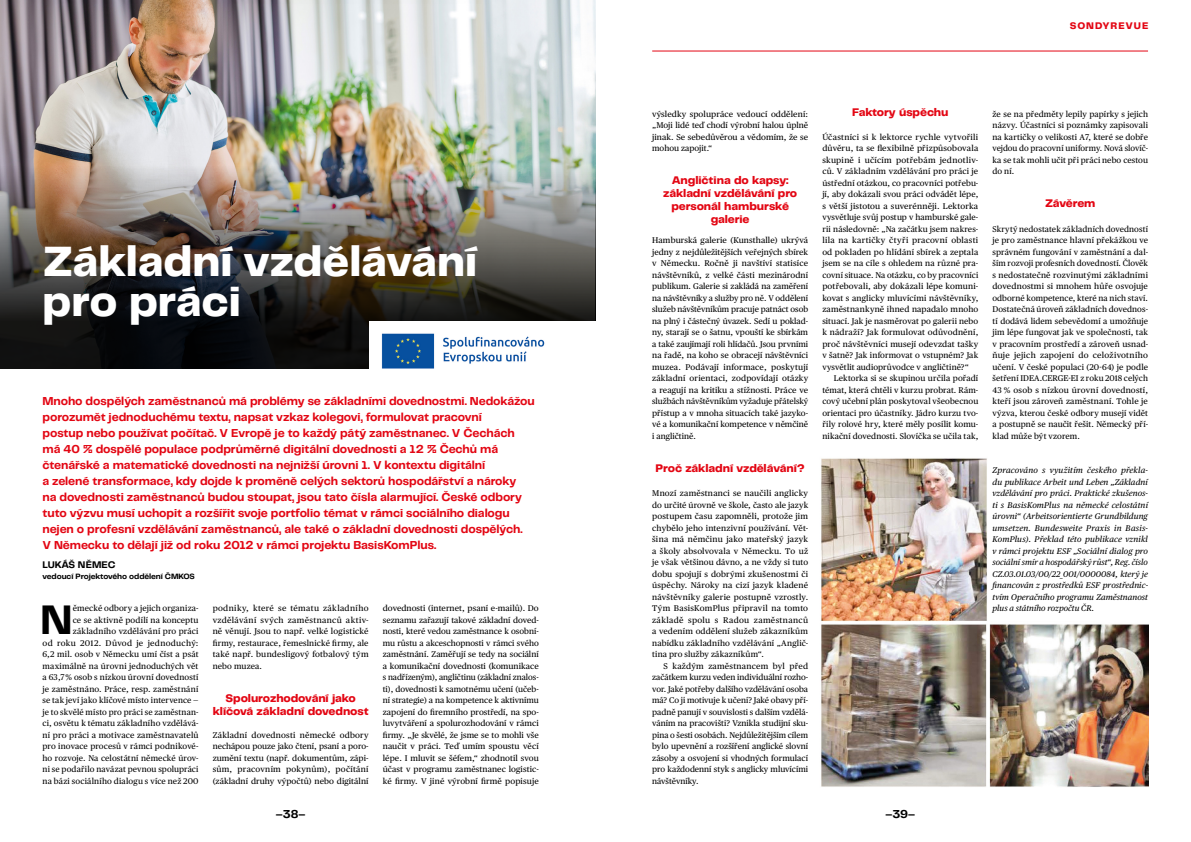
<style>
.page{position:relative;width:1191px;height:842px;background:#fff}
.page>*{position:absolute;margin:0;border:0;box-sizing:border-box;transform-origin:0 0}
.t1{font:800 44px/40px "PP Telegraf";color:#fff}
.t2{font:700 42.9px "PP Telegraf";color:#000}
.t3{font:700 12px/16px "PP Telegraf";letter-spacing:-.01em;color:#e30613}
.t4{font:700 12px "PP Telegraf";color:#000}
.t5{font:800 11.5px/13px "PP Telegraf";letter-spacing:-.01em;color:#e30613;text-align:center}
.t6{font:700 10px "PP Telegraf";letter-spacing:-.01em;color:#000}
.t7{font:800 10px "PP Telegraf";letter-spacing:.09em;color:#e30613}
.t8{font:8.3px/11.5px "Publico Text";letter-spacing:.005em;color:#000;text-align:justify}
.t9{font:italic 8.3px "Publico Text";letter-spacing:.005em;color:#000}
.t10{font:8.3px "Publico Text";letter-spacing:.04em;color:#000}
.t11{font:italic 8.3px "Publico Text";letter-spacing:.025em;color:#000}
.t12{font:700 8px "PP Telegraf";letter-spacing:-.01em;color:#000}
</style>
<div class="page">
<img style="left:0;top:0;width:595px;height:137px">
<img style="left:0;top:137px;width:595px;height:232px">
<div style="left:369px;top:321px;width:226px;height:51px;background:#fff"></div>
<img style="left:381px;top:333px;width:164px;height:36px">
<img style="left:595px;top:0;width:1px;height:369px">
<hr style="left:595px;top:137px;width:1px;height:232px;background:#000">
<hr style="left:652px;top:51px;width:496px;height:1px;background:#e30613">
<img style="left:821px;top:621px;width:327px;height:166px">
<img style="left:821px;top:458px;width:166px;height:163px">
<div style="left:595px;top:321px;width:14px;height:51px;background:#fff"></div>
<h1 class="t1" style="left:43px;top:242px;width:436px">Základní vzdělávání pro práci</h1>
<p class="t3" style="left:43px;top:393px;width:494px">Mnoho dospělých zaměstnanců má problémy se základními dovednostmi. Nedokážou porozumět jednoduchému textu, napsat vzkaz kolegovi, formulovat pracovní<br>postup nebo používat počítač. V Evropě je to každý pátý zaměstnanec. V Čechách má 40 % dospělé populace podprůměrné digitální dovednosti a 12 % Čechů má čtenářské a matematické dovednosti na nejnižší úrovni 1. V kontextu digitální<br>a zelené transformace, kdy dojde k proměně celých sektorů hospodářství a nároky<br>na dovednosti zaměstnanců budou stoupat, jsou tato čísla alarmující. České odbory tuto výzvu musí uchopit a rozšířit svoje portfolio témat v rámci sociálního dialogu nejen o profesní vzdělávání zaměstnanců, ale také o základní dovednosti dospělých.<br>V Německu to dělají již od roku 2012 v rámci projektu BasisKomPlus.</p>
<p class="t6" style="left:43px;top:558px;width:74px">LUKÁŠ NĚMEC</p>
<p class="t12" style="left:43px;top:571px;width:154px">vedoucí Projektového oddělení ČMKOS</p>
<p class="t8" style="left:43px;top:602px;width:157px;text-align:right">ěmecké odbory a jejich organiza-<br>ce se aktivně podílí na konceptu základního vzdělávání pro práci<br>od roku 2012. Důvod je jednoduchý:<br>6,2 mil. osob v Německu umí číst a psát maximálně na úrovni jednoduchých vět a 63,7 % osob s nízkou úrovní dovedností je zaměstnáno. Práce, resp. zaměstnání se tak jeví jako klíčové místo intervence — je to skvělé místo pro práci se zaměstnan&shy;ci, osvětu k tématu základního vzdělává&shy;ní pro práci a motivace zaměstnavatelů pro inovace procesů v rámci podnikové&shy;ho rozvoje. Na celostátní německé úrov&shy;ni se podařilo navázat pevnou spolupráci na bázi sociálního dialogu s více než 200</p>
<p class="t10" style="left:213px;top:602px;width:157px">podniky, které se tématu základního</p>
<h2 class="t2" style="left:40px;top:590px;width:34px">N</h2>
<p class="t10" style="left:213px;top:613px;width:157px">vzdělávání svých zaměstnanců aktiv-</p>
<p class="t8" style="left:213px;top:625px;width:157px">ně věnují. Jsou to např. velké logistické</p>
<p class="t8" style="left:218px;top:636px;width:152px">rmy, restaurace, řemeslnické rmy, ale</p>
<p class="t8" style="left:213px;top:648px;width:157px">také např. bundesligový fotbalový tým</p>
<p class="t8" style="left:213px;top:659px;width:51px">nebo muzea.</p>
<h3 class="t5" style="left:213px;top:691px;width:157px">Spolurozhodování jako klíčová základní dovednost</h3>
<p class="t8" style="left:213px;top:728px;width:157px">Základní dovednosti německé odbory nechápou pouze jako čtení, psaní a poro&shy;zumění textu (např. dokumentům, zápi&shy;sům, pracovním pokynům), počítání (základní druhy výpočtů) nebo digitální</p>
<h3 class="t4" style="left:276px;top:806px;width:31px">–38–</h3>
<p class="t8" style="left:383px;top:602px;width:157px;text-align:center">dovednosti (internet, psaní e-mailů). Do seznamu zařazují takové základní doved&shy;nosti, které vedou zaměstnance k osobní&shy;mu růstu a akceschopnosti v rámci svého zaměstnání. Zaměřují se tedy na sociální a komunikační dovednosti (komunikace s nadřízeným), angličtinu (základní znalos&shy;ti), dovednosti k samotnému učení (učeb&shy;ní strategie) a na kompetence k aktivnímu zapojení do remního prostředí, na spo&shy;luvytváření a spolurozhodování v rámci rmy. „Je skvělé, že jsme se to mohli vše naučit v práci. Teď umím spoustu věcí lépe. I mluvit se šéfem,“ zhodnotil svou účast v programu zaměstnanec logistic&shy;ké rmy. V jiné výrobní rmě popisuje</p>
<p class="t7" style="left:1069px;top:19px;width:80px">SONDYREVUE</p>
<p class="t8" style="left:652px;top:107px;width:157px">výsledky spolupráce vedoucí oddělení: „Moji lidé teď chodí výrobní halou úplně jinak. Se sebedůvěrou a vědomím, že se mohou zapojit.“</p>
<h3 class="t5" style="left:663px;top:174px;width:136px">Angličtina do kapsy: základní vzdělávání pro personál hamburské galerie</h3>
<p class="t8" style="left:652px;top:234px;width:157px">Hamburská galerie (Kunsthalle) ukrývá jedny z nejdůležitějších veřejných sbírek v Německu. Ročně ji navštíví statisíce návštěvníků, z velké části mezinárodní publikum. Galerie si zakládá na zaměření na návštěvníky a služby pro ně. V oddělení služeb návštěvníkům pracuje patnáct osob na plný i částečný úvazek. Sedí u poklad&shy;ny, starají se o šatnu, vpouští ke sbírkám a také zaujímají roli hlídačů. Jsou prvními na řadě, na koho se obracejí návštěvníci muzea. Podávají informace, poskytují základní orientaci, zodpovídají otázky a reagují na kritiku a stížnosti. Práce ve službách návštěvníkům vyžaduje přátelský přístup a v mnoha situacích také jazyko&shy;vé a komunikační kompetence v němčině i angličtině.</p>
<h3 class="t5" style="left:655px;top:461px;width:151px">Proč základní vzdělávání?</h3>
<p class="t8" style="left:652px;top:487px;width:157px">Mnozí zaměstnanci se naučili anglicky do určité úrovně ve škole, často ale jazyk postupem času zapomněli, protože jim chybělo jeho intenzivní používání. Vět&shy;šina má němčinu jako mateřský jazyk a školy absolvovala v Německu. To už je však většinou dávno, a ne vždy si tuto dobu spojují s dobrými zkušenostmi či úspěchy. Nároky na cizí jazyk kladené návštěvníky galerie postupně vzrostly.<br>Tým BasisKomPlus připravil na tomto základě spolu s Radou zaměstnanců a vedením oddělení služeb zákazníkům nabídku základního vzdělávání „Anglič&shy;tina pro služby zákazníkům“.</p>
<p class="t8" style="left:652px;top:659px;width:157px;text-indent:11px">S každým zaměstnancem byl před začátkem kurzu veden individuální rozho&shy;vor. Jaké potřeby dalšího vzdělávání osoba má? Co ji motivuje k učení? Jaké obavy pří&shy;padně panují v souvislosti s dalším vzdělá&shy;váním na pracovišti? Vznikla studijní sku&shy;pina o šesti osobách. Nejdůležitějším cílem bylo upevnění a rozšíření anglické slovní zásoby a osvojení si vhodných formulací pro každodenní styk s anglicky mluvícími návštěvníky.</p>
<h3 class="t5" style="left:852px;top:106px;width:98px">Faktory úspěchu</h3>
<p class="t8" style="left:822px;top:130px;width:157px">Účastníci si k lektorce rychle vytvořili důvěru, ta se exibilně přizpůsobovala skupině i učícím potřebám jednotliv&shy;ců. V základním vzdělávání pro práci je ústřední otázkou, co pracovníci potřebu&shy;jí, aby dokázali svou práci odvádět lépe, s větší jistotou a suverénněji. Lektorka vysvětluje svůj postup v hamburské gale&shy;rii následovně: „Na začátku jsem nakres&shy;lila na kartičky čtyři pracovní oblasti od pokladen po hlídání sbírek a zeptala jsem se na cíle s ohledem na různé pra&shy;covní situace. Na otázku, co by pracovníci potřebovali, aby dokázali lépe komuni&shy;kovat s anglicky mluvícími návštěvníky, zaměstnankyně ihned napadalo mnoho situací. Jak je nasměrovat po galerii nebo k nádraží? Jak formulovat odůvodnění, proč návštěvníci musejí odevzdat tašky v šatně? Jak informovat o vstupném? Jak vysvětlit audioprůvodce v angličtině?“</p>
<p class="t8" style="left:822px;top:372px;width:157px;text-indent:11px">Lektorka si se skupinou určila pořadí témat, která chtěli v kurzu probrat. Rám&shy;cový učební plán poskytoval všeobecnou orientaci pro účastníky. Jádro kurzu tvo&shy;řily rolové hry, které měly posílit komu&shy;nikační dovednosti. Slovíčka se učila tak,</p>
<h3 class="t4" style="left:885px;top:806px;width:31px">–39–</h3>
<p class="t8" style="left:992px;top:107px;width:157px">že se na předměty lepily papírky s jejich názvy. Účastníci si poznámky zapisovali na kartičky o velikosti A7, které se dobře vejdou do pracovní uniformy. Nová slovíč&shy;ka se tak mohli učit při práci nebo cestou do ní.</p>
<h3 class="t5" style="left:1045px;top:197px;width:52px">Závěrem</h3>
<p class="t8" style="left:992px;top:222px;width:157px">Skrytý nedostatek základních dovedností je pro zaměstnance hlavní překážkou ve správném fungování v zaměstnání a dal&shy;ším rozvoji profesních dovedností. Člověk s nedostatečně rozvinutými základními dovednostmi si mnohem hůře osvojuje odborné kompetence, které na nich staví.<br>Dostatečná úroveň základních dovednos&shy;tí dodává lidem sebevědomí a umožňuje jim lépe fungovat jak ve společnosti, tak v pracovním prostředí a zároveň usnad&shy;ňuje jejich zapojení do celoživotního učení. V české populaci (20-64) je podle šetření IDEA.CERGE-EI z roku 2018 celých 43 % osob s nízkou úrovní dovedností, kteří jsou zároveň zaměstnaní. Tohle je výzva, kterou české odbory musejí vidět a postupně se naučit řešit. Německý pří&shy;klad může být vzorem.</p>
<p class="t11" style="left:992px;top:464px;width:157px">Zpracováno s využitím českého překla-</p>
<p class="t9" style="left:992px;top:475px;width:157px">du publikace Arbeit und Leben „Základní</p>
<p class="t9" style="left:992px;top:487px;width:157px">vzdělávání pro práci. Praktické zkušenos-</p>
<p class="t9" style="left:992px;top:498px;width:157px">ti s BasisKomPlus na německé celostátní</p>
<p class="t9" style="left:992px;top:510px;width:157px">úrovni“ (Arbeitsorientierte Grundbildung</p>
<p class="t9" style="left:992px;top:521px;width:157px">umsetzen. Bundesweite Praxis in Basis-</p>
<p class="t9" style="left:992px;top:533px;width:157px">KomPlus). Překlad této publikace vznikl</p>
<p class="t9" style="left:992px;top:544px;width:157px">v rámci projektu ESF „Sociální dialog pro</p>
<p class="t9" style="left:992px;top:556px;width:157px">sociální smír a hospodářský růst“, Reg. číslo</p>
<p class="t9" style="left:992px;top:567px;width:157px">CZ.03.01.03/00/22_001/0000084, který je</p>
<p class="t9" style="left:997px;top:579px;width:152px">nancován z prostředků ESF prostřednic-</p>
<p class="t9" style="left:992px;top:590px;width:157px">tvím Operačního programu Zaměstnanost</p>
<p class="t9" style="left:992px;top:602px;width:103px">plus a státního rozpočtu ČR.</p>
</div>
